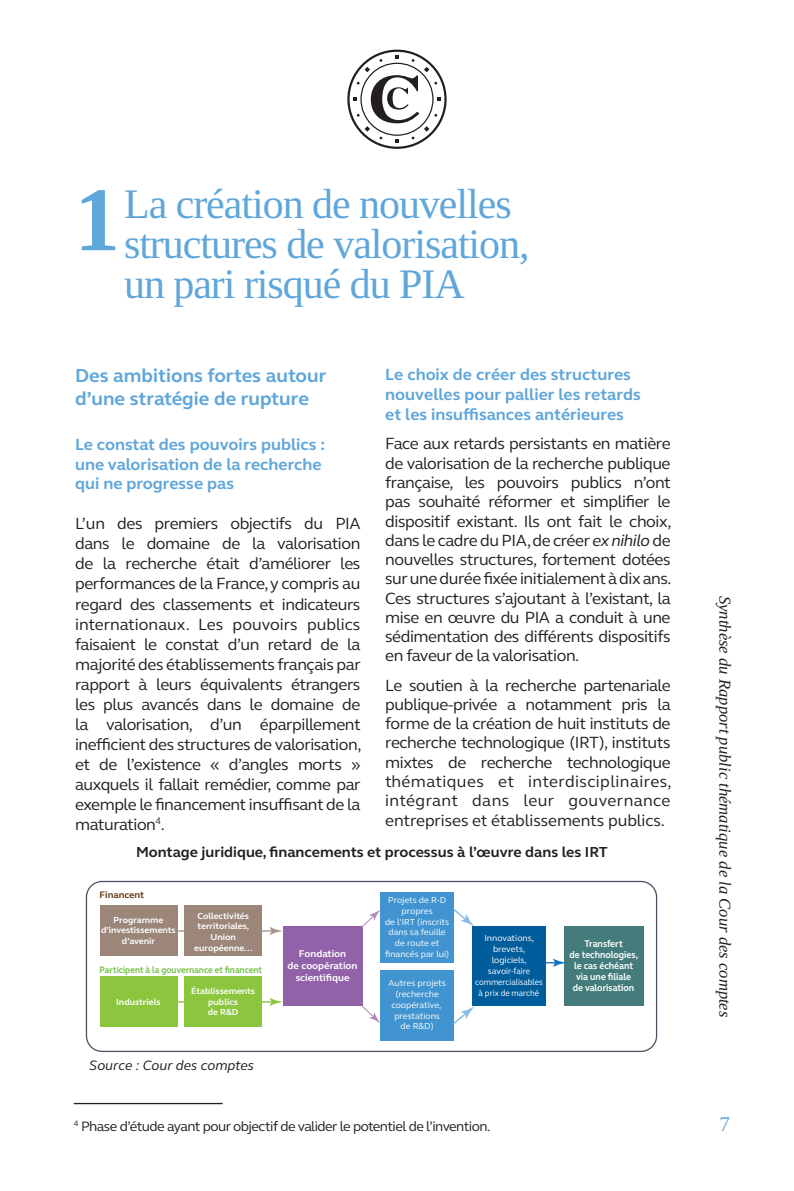
<style>
.page{position:relative;width:794px;height:1191px;background:#fff}
.page>*{position:absolute;margin:0;border:0;box-sizing:border-box;transform-origin:0 0}
.t1{font:42px/40.2px "Liberation Serif";letter-spacing:-.025em;color:#5fa6da}
.t2{font:21px "Liberation Serif";color:#5fa6da}
.t3{font:700 19.25px/23.1px "FS Elliot";color:#5fa6da}
.t4{font:16.62px/19.9px "FS Elliot";letter-spacing:-.025em;color:#231f20;text-align:justify}
.t5{font:700 16.62px/19.9px "FS Elliot";color:#5fa6da}
.t6{font:italic 16.62px "Liberation Serif";color:#231f20}
.t7{font:700 14.88px "FS Elliot";color:#231f20}
.t8{font:14px "FS Elliot";letter-spacing:-.035em;color:#231f20}
.t9{font:italic 14px "FS Elliot";color:#231f20}
.t10{font:700 9.97px/11px "FS Elliot";color:#fff;text-align:center;scale:.9 1}
.t11{font:700 9.97px/11.9px "FS Elliot";color:#fff;text-align:center}
.t12{font:700 9.62px "FS Elliot";color:#71bf44;scale:.88 1}
.t13{font:700 9.62px "FS Elliot";color:#603711}
.t14{font:8.92px/10.7px "FS Elliot";color:#fff;text-align:center}
.t15{font:700 8.92px/10.7px "FS Elliot";color:#fff;text-align:center}
.s1{font-weight:700;font-size:91px}
.s2{font-style:italic}
</style>
<div class="page">
<svg style="left:347px;top:50px;width:99px;height:99px"></svg>
<hr style="left:74px;top:1103px;width:149px;height:1px;background:#231f20">
<div style="left:283px;top:926px;width:79px;height:80px;background:#9162aa"></div>
<div style="left:86px;top:881px;width:571px;height:171px;border:1px solid #485461;border-radius:16px"></div>
<div style="left:100px;top:976px;width:77px;height:51px;background:#8bc63e"></div>
<div style="left:184px;top:976px;width:78px;height:51px;background:#8bc63e"></div>
<div style="left:472px;top:926px;width:73px;height:80px;background:#005d9c"></div>
<div style="left:380px;top:892px;width:74px;height:70px;background:#4194d0"></div>
<div style="left:380px;top:970px;width:74px;height:70px;background:#4194d0"></div>
<div style="left:184px;top:905px;width:78px;height:51px;background:#9b8679"></div>
<div style="left:100px;top:905px;width:77px;height:51px;background:#9b8679"></div>
<svg style="left:362px;top:910px;width:18px;height:18px"></svg>
<svg style="left:453px;top:909px;width:21px;height:17px"></svg>
<svg style="left:453px;top:1006px;width:21px;height:18px"></svg>
<svg style="left:362px;top:1005px;width:18px;height:18px"></svg>
<div style="left:563px;top:926px;width:80px;height:80px;background:#437c7b"></div>
<svg style="left:262px;top:927px;width:20px;height:8px"></svg>
<svg style="left:262px;top:998px;width:21px;height:8px"></svg>
<svg style="left:545px;top:958px;width:21px;height:8px"></svg>
<h1 class="t1" style="left:124px;top:183px;width:407px;text-indent:-50px"><span class="s1">1</span>La création de nouvelles structures de valorisation, un pari risqué du PIA</h1>
<p class="t3" style="left:75px;top:363px;width:253px">Des ambitions fortes autour d’une stratégie de rupture</p>
<p class="t5" style="left:75px;top:434px;width:251px">Le constat des pouvoirs publics : une valorisation de la recherche qui ne progresse pas</p>
<p class="t4" style="left:75px;top:513px;width:288px">L’un des premiers objectifs du PIA dans le domaine de la valorisation de la recherche était d’améliorer les performances de la France, y compris au regard des classements et indicateurs internationaux. Les pouvoirs publics faisaient le constat d’un retard de la majorité des établissements français par rapport à leurs équivalents étrangers les plus avancés dans le domaine de la valorisation, d’un éparpillement inefficient des structures de valorisation, et de l’existence « d’angles morts » auxquels il fallait remédier, comme par exemple le financement insuffisant de la maturation<sup>4</sup>.</p>
<p class="t5" style="left:385px;top:364px;width:257px">Le choix de créer des structures nouvelles pour pallier les retards et les insuffisances antérieures</p>
<p class="t4" style="left:385px;top:434px;width:288px;line-height:19.2px;text-align:left">Face aux retards persistants en matière de valorisation de la recherche publique française, les pouvoirs publics n’ont pas souhaité réformer et simplifier le dispositif existant. Ils ont fait le choix, dans le cadre du PIA, de créer <span class="s2">ex nihilo</span> de nouvelles structures, fortement dotées sur une durée fixée initialement à dix ans.<br>Ces structures s’ajoutant à l’existant, la mise en œuvre du PIA a conduit à une sédimentation des différents dispositifs en faveur de la valorisation.</p>
<p class="t4" style="left:385px;top:675px;width:288px;line-height:19.4px">Le soutien à la recherche partenariale publique-privée a notamment pris la forme de la création de huit instituts de recherche technologique (IRT), instituts mixtes de recherche technologique thématiques et interdisciplinaires, intégrant dans leur gouvernance entreprises et établissements publics.</p>
<p class="t7" style="left:136px;top:842px;width:473px">Montage juridique, financements et processus à l’œuvre dans les IRT</p>
<p class="t13" style="left:100px;top:888px;width:46px">Financent</p>
<p class="t15" style="left:101px;top:914px;width:76px">Programme d’investissements d’avenir</p>
<p class="t15" style="left:194px;top:910px;width:60px">Collectivités territoriales,<br>Union européenne...</p>
<p class="t12" style="left:100px;top:963px;width:186px">Participent à la gouvernance et financent</p>
<p class="t15" style="left:116px;top:996px;width:46px">Industriels</p>
<p class="t15" style="left:191px;top:985px;width:65px">Établissements publics<br>de R&amp;D</p>
<p class="t9" style="left:89px;top:1056px;width:166px">Source : Cour des comptes</p>
<p class="t11" style="left:288px;top:947px;width:71px">Fondation<br>de coopération scientifique</p>
<p class="t14" style="left:385px;top:894px;width:66px">Projets de R-D propres<br>de l'IRT (inscrits dans sa feuille de route et financés par lui)</p>
<p class="t14" style="left:388px;top:977px;width:59px">Autres projets (recherche coopérative, prestations de R&amp;D)</p>
<p class="t14" style="left:475px;top:932px;width:69px">Innovations, brevets, logiciels, savoir-faire commercialisables à prix de marché</p>
<p class="t8" style="left:74px;top:1116px;width:416px"><sup>4</sup> Phase d’étude ayant pour objectif de valider le potentiel de l’invention.</p>
<p class="t10" style="left:569px;top:938px;width:78px">Transfert<br>de technologies, le cas échéant via une filiale<br>de valorisation</p>
<p class="t6" style="left:736px;top:595px;width:423px;rotate:90deg">Synthèse du Rapport public thématique de la Cour des comptes</p>
<p class="t2" style="left:719px;top:1110px;width:12px">7</p>
</div>
